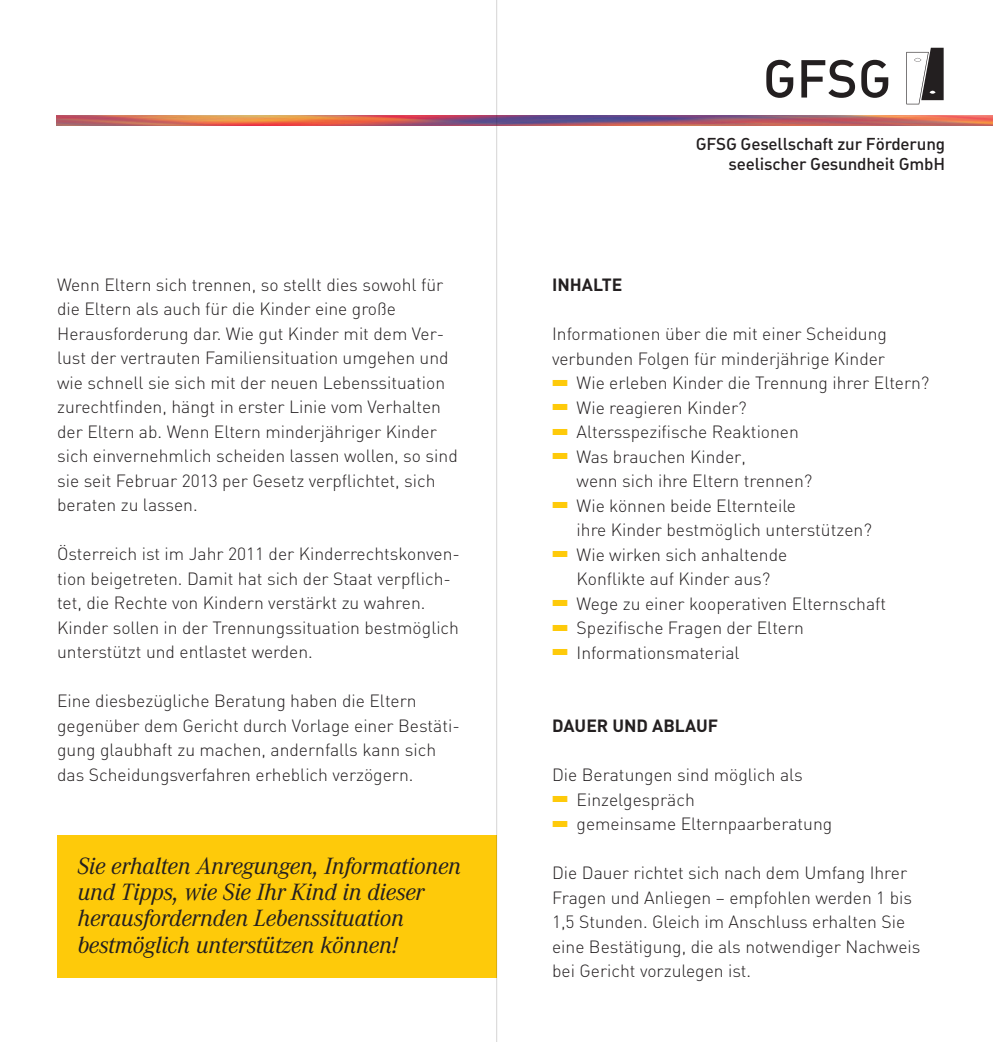
<style>
.page{position:relative;width:993px;height:1042px;background:#fff}
.page>*{position:absolute;margin:0;border:0;box-sizing:border-box;transform-origin:0 0}
.t1{font:italic 24.5px/26.2px "Corporate A";letter-spacing:-.01em;color:#231f20}
.t2{font:17.5px/24.5px "DIN Light Alternate";color:#231f20}
.t3{font:17.5px "DIN Bold Alternate";color:#231f20}
.t4{font:16.97px/20.3px "DIN Medium Alternate";letter-spacing:-.01em;color:#231f20;text-align:right}
.s1{font-family:"DIN";font-weight:300}
</style>
<div class="page">
<svg style="left:766px;top:60px;width:27px;height:38px"></svg>
<svg style="left:801px;top:60px;width:53px;height:38px"></svg>
<svg style="left:861px;top:60px;width:27px;height:38px"></svg>
<svg style="left:906px;top:48px;width:37px;height:56px"></svg>
<img style="left:57px;top:115px;width:935px;height:10px">
<div style="left:57px;top:835px;width:439px;height:142px;background:#feca0a"></div>
<hr style="left:496px;top:0;width:1px;height:1042px;background:#231f20">
<p class="t2" style="left:57px;top:272px;width:402px">Wenn Eltern sich trennen, so stellt dies sowohl für die Eltern als auch für die Kinder eine große Herausforderung dar. Wie gut Kinder mit dem Ver&shy;lust der vertrauten Familiensituation umgehen und wie schnell sie sich mit der neuen Lebenssituation zurechtfinden, hängt in erster Linie vom Verhalten der Eltern ab. Wenn Eltern minderjähriger Kinder sich einvernehmlich scheiden lassen wollen, so sind sie seit Februar <span class="s1">2013</span> per Gesetz verpflichtet, sich beraten zu lassen.</p>
<p class="t2" style="left:57px;top:541px;width:404px">Österreich ist im Jahr <span class="s1">2011</span> der Kinderrechtskonven&shy;tion beigetreten. Damit hat sich der Staat verpflich&shy;tet, die Rechte von Kindern verstärkt zu wahren.<br>Kinder sollen in der Trennungssituation bestmöglich unterstützt und entlastet werden.</p>
<p class="t2" style="left:57px;top:688px;width:404px">Eine diesbezügliche Beratung haben die Eltern gegenüber dem Gericht durch Vorlage einer Bestäti&shy;gung glaubhaft zu machen, andernfalls kann sich das Scheidungsverfahren erheblich verzögern.</p>
<h1 class="t1" style="left:77px;top:853px;width:385px">Sie erhalten Anregungen, Informationen und Tipps, wie Sie Ihr Kind in dieser herausfordernden Lebenssituation bestmöglich unterstützen können!</h1>
<p class="t4" style="left:695px;top:133px;width:251px">GFSG Gesellschaft zur Förderung seelischer Gesundheit GmbH</p>
<p class="t3" style="left:552px;top:273px;width:72px">INHALTE</p>
<p class="t2" style="left:552px;top:321px;width:336px">Informationen über die mit einer Scheidung verbunden Folgen für minderjährige Kinder</p>
<p class="t2" style="left:552px;top:370px;width:379px"><sup>■</sup> Wie erleben Kinder die Trennung ihrer Eltern?</p>
<p class="t2" style="left:552px;top:395px;width:196px"><sup>■</sup> Wie reagieren Kinder?</p>
<p class="t2" style="left:552px;top:419px;width:248px"><sup>■</sup> Altersspezifische Reaktionen</p>
<p class="t2" style="left:576px;top:444px;width:237px;text-indent:-25px"><sup>■</sup> Was brauchen Kinder,<br>wenn sich ihre Eltern trennen?</p>
<p class="t2" style="left:576px;top:493px;width:296px;text-indent:-25px"><sup>■</sup> Wie können beide Elternteile<br>ihre Kinder bestmöglich unterstützen?</p>
<p class="t2" style="left:552px;top:542px;width:237px;text-align:center"><sup>■</sup> Wie wirken sich anhaltende<br>Konflikte auf Kinder aus?</p>
<p class="t2" style="left:552px;top:591px;width:335px"><sup>■</sup> Wege zu einer kooperativen Elternschaft</p>
<p class="t2" style="left:552px;top:615px;width:253px"><sup>■</sup> Spezifische Fragen der Eltern</p>
<p class="t2" style="left:552px;top:640px;width:189px"><sup>■</sup> Informationsmaterial</p>
<p class="t3" style="left:552px;top:714px;width:167px">DAUER UND ABLAUF</p>
<p class="t2" style="left:552px;top:762px;width:252px">Die Beratungen sind möglich als</p>
<p class="t2" style="left:552px;top:787px;width:144px"><sup>■</sup> Einzelgespräch</p>
<p class="t2" style="left:552px;top:811px;width:281px"><sup>■</sup> gemeinsame Elternpaarberatung</p>
<p class="t2" style="left:552px;top:860px;width:370px">Die Dauer richtet sich nach dem Umfang Ihrer Fragen und Anliegen – empfohlen werden <span class="s1">1</span> bis <span class="s1">1,5</span> Stunden. Gleich im Anschluss erhalten Sie eine Bestätigung, die als notwendiger Nachweis bei Gericht vorzulegen ist.</p>
</div>
